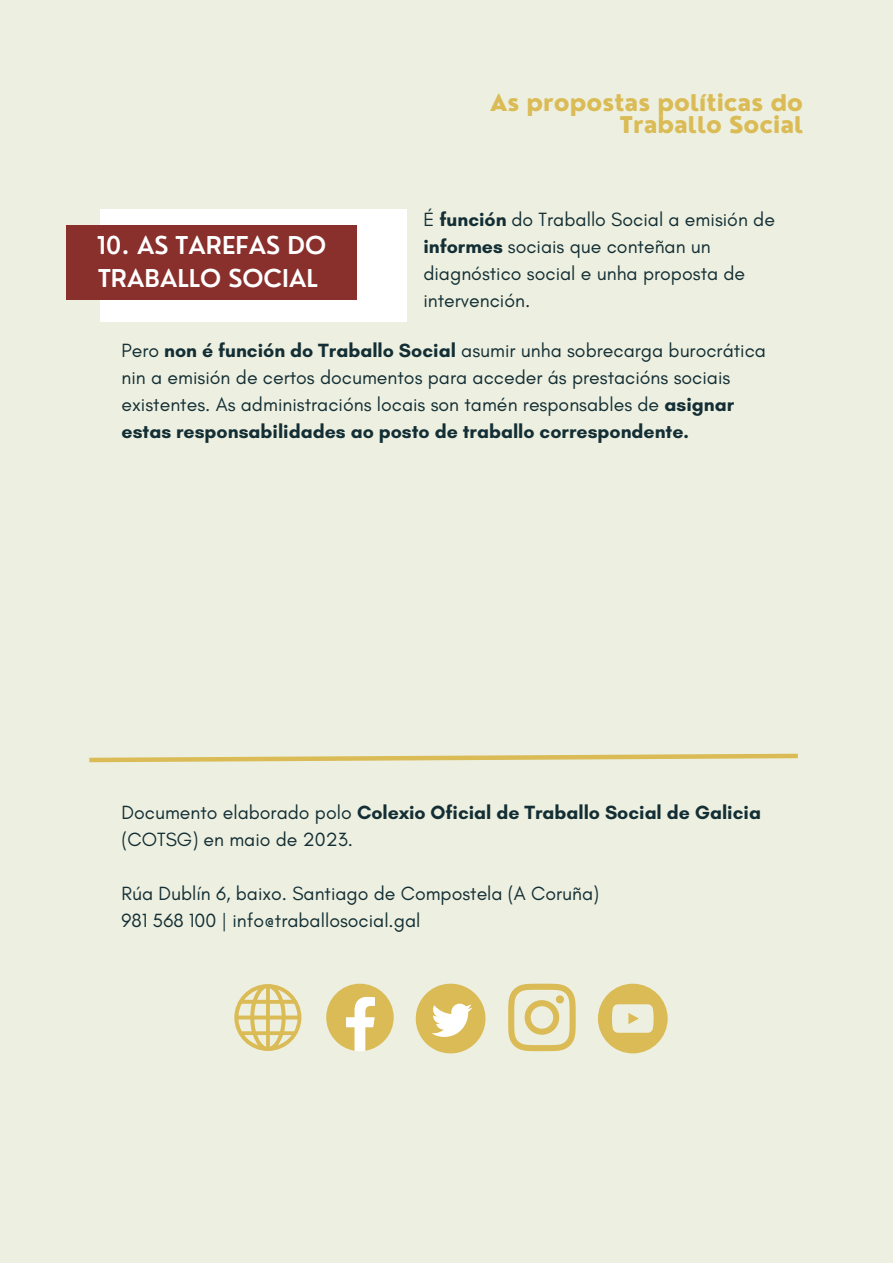
<style>
.page{position:relative;width:893px;height:1264px;background:#fff}
.page>*{position:absolute;margin:0;border:0;box-sizing:border-box;transform-origin:0 0}
.t1{font:600 24px/32.5px "Nourd";color:#fff}
.t2{font:800 22.5px/22.5px "Nourd";color:#dabb55;text-align:right}
.t3{font:19.5px/27px "Glacial Indifference";color:#132e34}
.s1{font-weight:700}
</style>
<div class="page">
<div style="left:0;top:0;width:892px;height:1262px;background:#edf0e1"></div>
<div style="left:101px;top:209px;width:305px;height:112px;background:#fff"></div>
<div style="left:66px;top:225px;width:290px;height:75px;background:#892f2c"></div>
<svg style="left:89px;top:753px;width:709px;height:10px"></svg>
<svg style="left:234px;top:984px;width:67px;height:67px"></svg>
<svg style="left:326px;top:983px;width:67px;height:68px"></svg>
<svg style="left:415px;top:983px;width:70px;height:70px"></svg>
<svg style="left:508px;top:983px;width:67px;height:68px"></svg>
<div style="left:556px;top:995px;width:8px;height:8px;background:#dabb55;border-radius:50%"></div>
<svg style="left:598px;top:983px;width:69px;height:70px"></svg>
<p class="t2" style="left:490px;top:91px;width:315px">As propostas políticas do<br>Traballo Social</p>
<p class="t3" style="left:423px;top:206px;width:353px">É <span class="s1">función</span> do Traballo Social a emisión de <span class="s1">informes</span> sociais que conteñan un diagnóstico social e unha proposta de intervención.</p>
<p class="t3" style="left:122px;top:336px;width:646px">Pero <span class="s1">non é función do Traballo Social</span> asumir unha sobrecarga burocrática nin a emisión de certos documentos para acceder ás prestacións sociais existentes. As administracións locais son tamén responsables de <span class="s1">asignar estas responsabilidades ao posto de traballo correspondente.</span></p>
<p class="t1" style="left:97px;top:229px;width:231px">10. AS TAREFAS DO<br>TRABALLO SOCIAL</p>
<p class="t3" style="left:122px;top:798px;width:641px">Documento elaborado polo <span class="s1">Colexio Oficial de Traballo Social de Galicia </span>(COTSG) en maio de 2023.</p>
<p class="t3" style="left:122px;top:879px;width:479px">Rúa Dublín 6, baixo. Santiago de Compostela (A Coruña)</p>
<p class="t3" style="left:122px;top:906px;width:300px">981 568 100 | info@traballosocial.gal</p>
</div>
